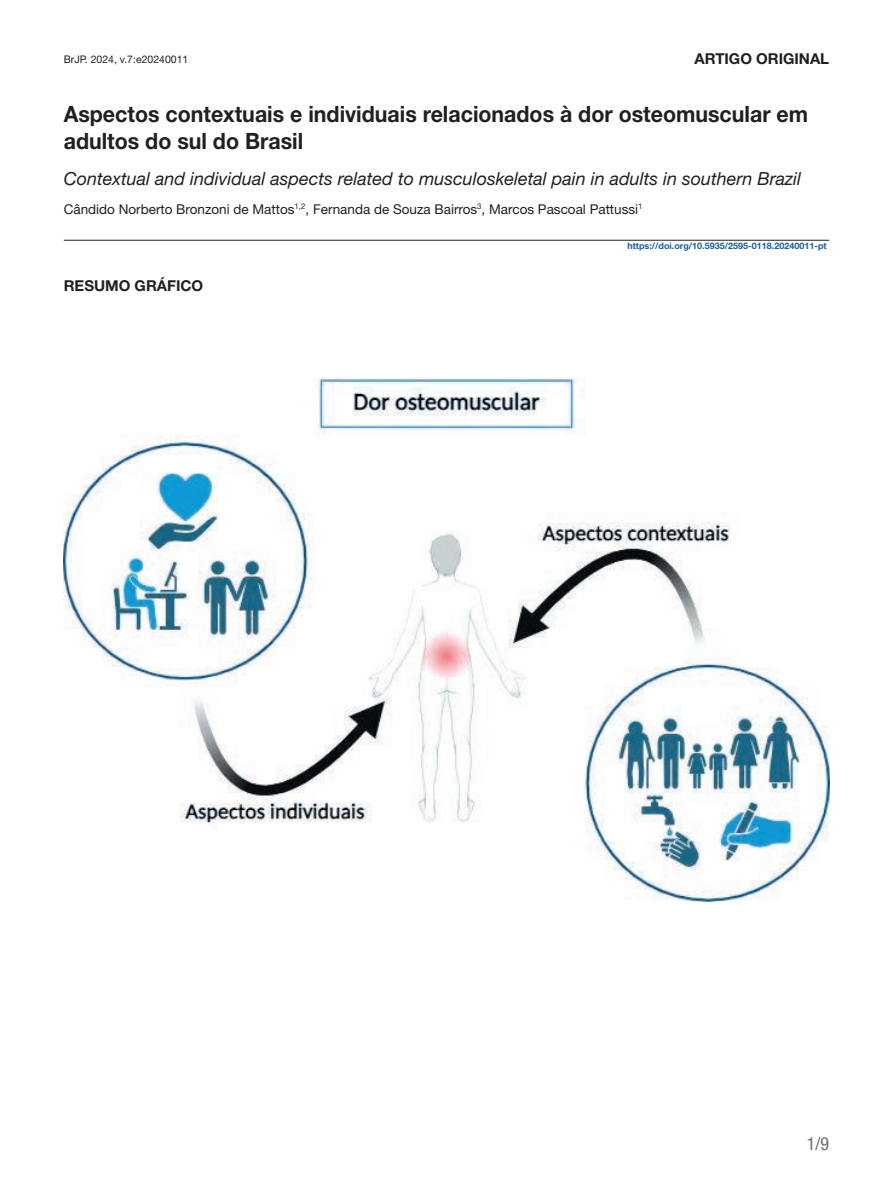
<style>
.page{position:relative;width:893px;height:1191px;background:#fff}
.page>*{position:absolute;margin:0;border:0;box-sizing:border-box;transform-origin:0 0}
.t1{font:700 22.5px/27px "Helvetica Neue LT Std";color:#231f20;scale:.95 1}
.t2{font:italic 18px "Helvetica Neue LT Std";color:#231f20}
.t3{font:condensed 18px "Helvetica Neue LT Std";color:#6c6d70}
.t4{font:700 15px "Helvetica Neue LT Std";color:#231f20}
.t5{font:13.5px "Helvetica Neue LT Std";color:#231f20}
.t6{font:10.5px "Helvetica Neue LT Std";color:#231f20}
.t7{font:700 9px "Helvetica Neue LT Std";color:#175d9e}
</style>
<div class="page">
<hr style="left:64px;top:240px;width:765px;height:1px;background:#231f20">
<img style="left:64px;top:377px;width:765px;height:524px">
<p class="t6" style="left:64px;top:53px;width:126px">BrJP. 2024, v.7:e20240011</p>
<p class="t4" style="left:694px;top:49px;width:136px">ARTIGO ORIGINAL</p>
<p class="t1" style="left:64px;top:100px;width:785px">Aspectos contextuais e individuais relacionados à dor osteomuscular em adultos do sul do Brasil</p>
<p class="t2" style="left:64px;top:167px;width:739px">Contextual and individual aspects related to musculoskeletal pain in adults in southern Brazil</p>
<p class="t5" style="left:64px;top:201px;width:580px">Cândido Norberto Bronzoni de Mattos<sup>1,2</sup>, Fernanda de Souza Bairros<sup>3</sup>, Marcos Pascoal Pattussi<sup>1</sup></p>
<p class="t7" style="left:627px;top:240px;width:201px">https://doi.org/10.5935/2595-0118.20240011-pt</p>
<p class="t4" style="left:64px;top:277px;width:141px">RESUMO GRÁFICO</p>
<p class="t3" style="left:807px;top:1132px;width:24px">1/9</p>
</div>
